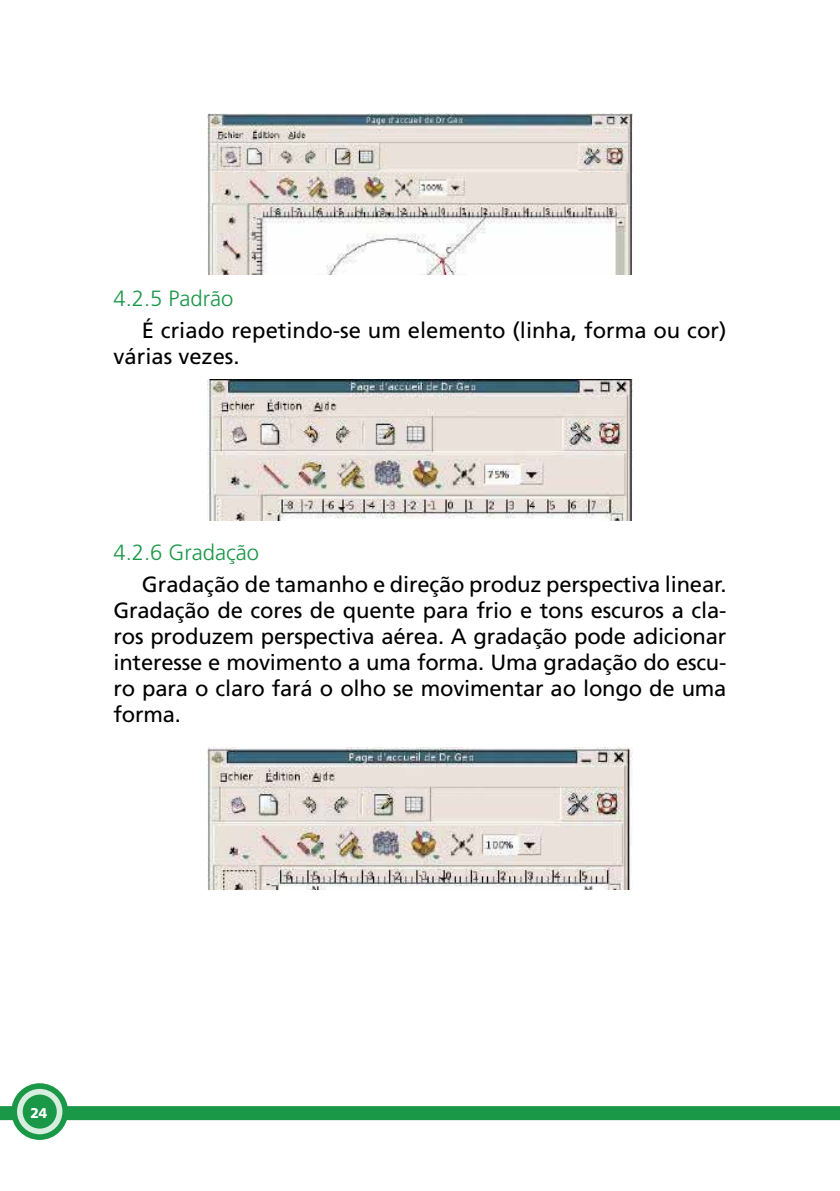
<style>
.page{position:relative;width:840px;height:1191px;background:#fff}
.page>*{position:absolute;margin:0;border:0;box-sizing:border-box;transform-origin:0 0}
.t1{font:22px/26px "Frutiger LT Std";color:#000}
.t2{font:300 22px "Frutiger LT Std";color:#1b9748}
.t3{font:900 14px "Frutiger";color:#fff}
</style>
<div class="page">
<div style="left:0;top:1106px;width:839px;height:14px;background:#1b9748"></div>
<svg style="left:11px;top:1083px;width:57px;height:57px"></svg>
<div style="left:17px;top:1089px;width:45px;height:45px;background:#d7eddd;border-radius:50%"></div>
<div style="left:23px;top:1094px;width:34px;height:34px;background:#1b9748;border-radius:50%"></div>
<svg style="left:839px;top:1106px;width:1px;height:14px"></svg>
<img style="left:207px;top:113px;width:425px;height:161px">
<img style="left:207px;top:379px;width:425px;height:141px">
<img style="left:207px;top:747px;width:425px;height:143px">
<p class="t2" style="left:113px;top:286px;width:121px">4.2.5 Padrão</p>
<p class="t1" style="left:113px;top:317px;width:614px;text-indent:28px">É criado repetindo-se um elemento (linha, forma ou cor) várias vezes.</p>
<p class="t2" style="left:113px;top:540px;width:147px">4.2.6 Gradação</p>
<p class="t1" style="left:113px;top:571px;width:614px;text-align:justify;text-indent:28px">Gradação de tamanho e direção produz perspectiva linear.<br>Gradação de cores de quente para frio e tons escuros a cla&shy;ros produzem perspectiva aérea. A gradação pode adicionar interesse e movimento a uma forma. Uma gradação do escu&shy;ro para o claro fará o olho se movimentar ao longo de uma forma.</p>
<p class="t3" style="left:30px;top:1104px;width:19px">24</p>
</div>
